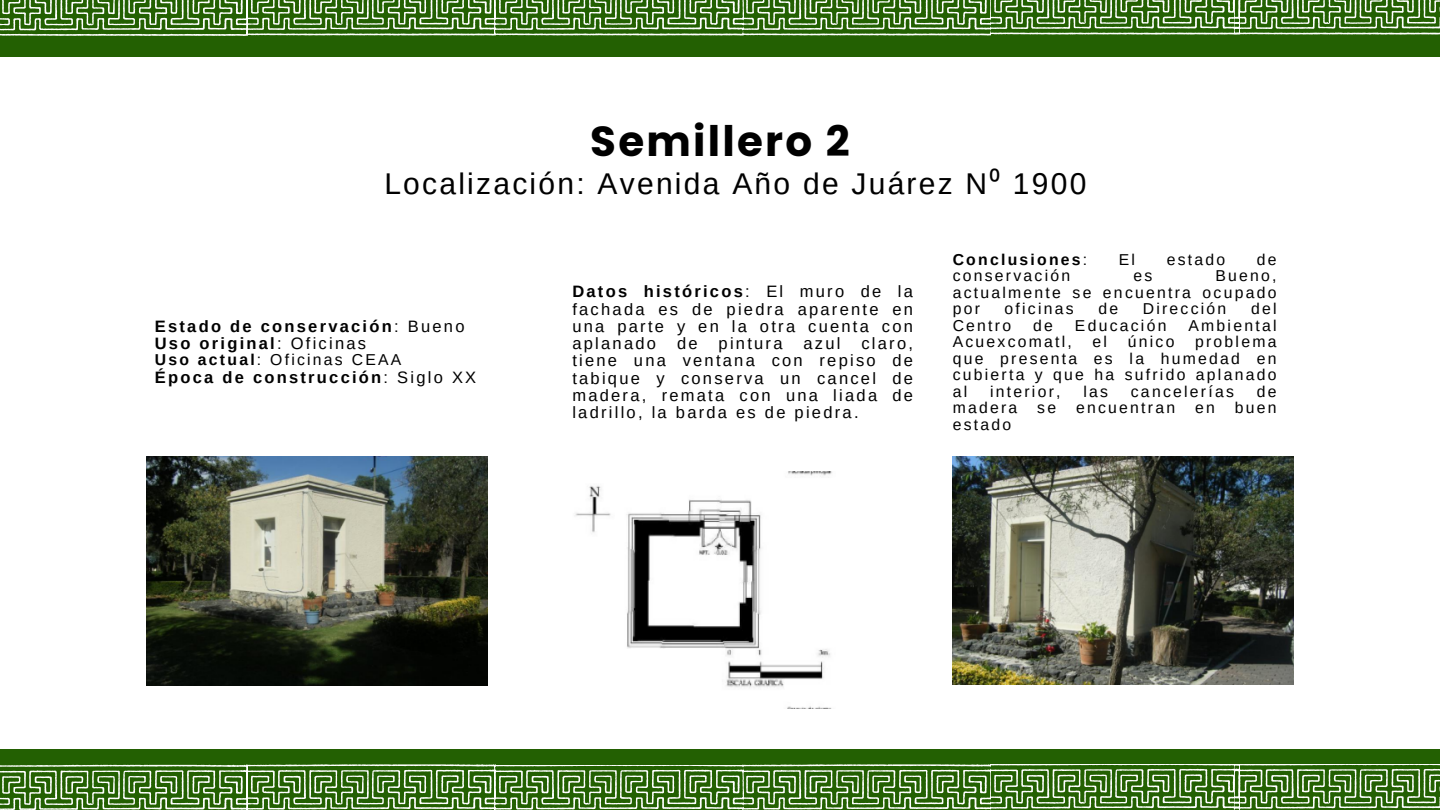
<style>
.page{position:relative;width:1440px;height:810px;background:#fff}
.page>*{position:absolute;margin:0;border:0;box-sizing:border-box;transform-origin:0 0}
.t1{font:700 42px "Poppins";letter-spacing:.055em;color:#000}
.t2{font:30px "Arimo";letter-spacing:.075em;color:#000}
.t3{font:16.5px/17.2px "Arimo";letter-spacing:.135em;color:#000;text-align:justify}
.t4{font:700 16.5px/17.2px "Arimo";letter-spacing:.135em;color:#000}
.t5{font:15.8px/16.5px "Arimo";letter-spacing:.145em;color:#000;text-align:justify}
.t6{font:700 15.8px "Arimo";letter-spacing:.145em;color:#000}
.s1{font-family:"Noto Sans"}
.s2{font-weight:400}
.s3{font-weight:700}
</style>
<div class="page">
<img style="left:147px;top:456px;width:340px;height:230px">
<img style="left:953px;top:457px;width:340px;height:228px">
<img style="left:575px;top:472px;width:257px;height:236px">
<div style="left:0;top:749px;width:1440px;height:61px;background:#236002"></div>
<svg style="left:0;top:765px;width:1440px;height:45px"></svg>
<div style="left:0;top:0;width:1440px;height:57px;background:#236002"></div>
<svg style="left:0;top:0;width:1440px;height:36px"></svg>
<p class="t1" style="left:590px;top:112px;width:261px">Semillero 2</p>
<p class="t2" style="left:384px;top:167px;width:704px">Localización: Avenida Año de Juárez N<span class="s1">⁰</span> 1900</p>
<p class="t4" style="left:155px;top:318px;width:311px">Estado de conservación<span class="s2">: Bueno<br></span>Uso original<span class="s2">: Oficinas</span></p>
<p class="t5" style="left:155px;top:352px;width:248px"><span class="s3">Uso actual</span>: Oficinas CEAA</p>
<p class="t4" style="left:155px;top:369px;width:323px">Época de construcción<span class="s2">: Siglo XX</span></p>
<p class="t3" style="left:572px;top:283px;width:342px"><span class="s3">Datos históricos</span>: El muro de la fachada es de piedra aparente en una parte y en la otra cuenta con aplanado</p>
<p class="t3" style="left:572px;top:335px;width:342px;text-indent:289px">claro, tiene una ventana con repiso de tabique y conserva un cancel de madera, remata con una liada de ladrillo, la barda es de piedra.</p>
<p class="t3" style="left:677px;top:335px;width:22px">de</p>
<p class="t3" style="left:719px;top:335px;width:65px">pintura</p>
<p class="t3" style="left:803px;top:335px;width:39px">azul</p>
<p class="t6" style="left:953px;top:251px;width:136px">Conclusiones<span class="s2">:</span></p>
<p class="t5" style="left:1119px;top:251px;width:18px">El</p>
<p class="t5" style="left:1167px;top:251px;width:60px">estado</p>
<p class="t5" style="left:1257px;top:251px;width:21px">de</p>
<p class="t5" style="left:953px;top:268px;width:119px">conservación</p>
<p class="t5" style="left:1133px;top:268px;width:20px">es</p>
<p class="t5" style="left:953px;top:268px;width:325px;text-indent:263px">Bueno, actualmente se encuentra ocupado por</p>
<p class="t5" style="left:1005px;top:301px;width:71px">oficinas</p>
<p class="t5" style="left:1098px;top:301px;width:21px">de</p>
<p class="t5" style="left:1143px;top:301px;width:85px">Dirección</p>
<p class="t5" style="left:1251px;top:301px;width:27px">del</p>
<p class="t5" style="left:953px;top:317px;width:60px">Centro</p>
<p class="t5" style="left:1033px;top:317px;width:21px">de</p>
<p class="t5" style="left:1075px;top:317px;width:93px">Educación</p>
<p class="t5" style="left:1188px;top:317px;width:90px">Ambiental</p>
<p class="t5" style="left:953px;top:334px;width:121px">Acuexcomatl,</p>
<p class="t5" style="left:1093px;top:334px;width:16px">el</p>
<p class="t5" style="left:1128px;top:334px;width:48px">único</p>
<p class="t5" style="left:953px;top:334px;width:325px;text-indent:242px">problema que presenta es la humedad en cubierta y que ha sufrido aplanado al</p>
<p class="t5" style="left:990px;top:383px;width:72px">interior,</p>
<p class="t5" style="left:1083px;top:383px;width:26px">las</p>
<p class="t5" style="left:1131px;top:383px;width:105px">cancelerías</p>
<p class="t5" style="left:1257px;top:383px;width:21px">de</p>
<p class="t5" style="left:953px;top:400px;width:66px">madera</p>
<p class="t5" style="left:1037px;top:400px;width:20px">se</p>
<p class="t5" style="left:1076px;top:400px;width:101px">encuentran</p>
<p class="t5" style="left:1195px;top:400px;width:21px">en</p>
<p class="t5" style="left:1235px;top:400px;width:43px">buen</p>
<p class="t5" style="left:953px;top:416px;width:60px">estado</p>
</div>
